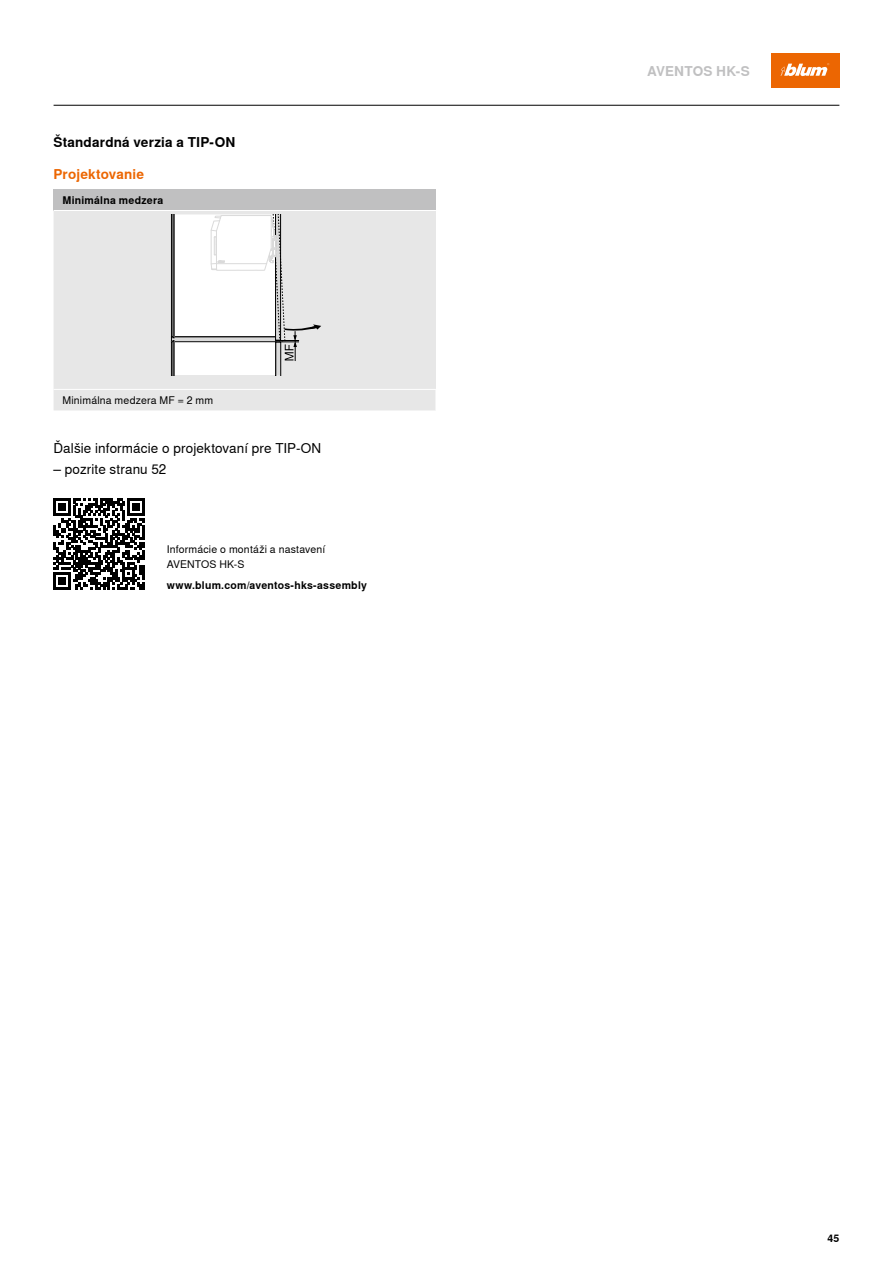
<style>
.page{position:relative;width:893px;height:1263px;background:#fff}
.page>*{position:absolute;margin:0;border:0;box-sizing:border-box;transform-origin:0 0}
.t1{font:13.5px "Nimbus Sans Global";letter-spacing:.01em;color:#000}
.t2{font:700 13.5px "Nimbus Sans Global";letter-spacing:.015em;color:#000}
.t3{font:700 13.5px "Nimbus Sans Global";letter-spacing:.01em;color:#ec6602}
.t4{font:700 13.5px "Nimbus Sans Global";letter-spacing:.01em;color:#c0c0c1}
.t5{font:10.5px/15px "Nimbus Sans Global";letter-spacing:.015em;color:#000}
.t6{font:700 10.5px "Nimbus Sans Global";letter-spacing:.02em;color:#000}
</style>
<div class="page">
<div style="left:771px;top:54px;width:68px;height:34px;background:#ec6602"></div>
<svg style="left:780px;top:63px;width:49px;height:13px"></svg>
<div style="left:54px;top:189px;width:382px;height:21px;background:#c0c0c1"></div>
<div style="left:54px;top:211px;width:382px;height:199px;background:#e7e7e7"></div>
<hr style="left:54px;top:389px;width:382px;height:1px;background:#fff">
<svg style="left:171px;top:214px;width:150px;height:161px"></svg>
<svg style="left:54px;top:498px;width:91px;height:91px"></svg>
<hr style="left:54px;top:105px;width:785px;height:1px;background:#000">
<p class="t2" style="left:54px;top:135px;width:183px">Štandardná verzia a TIP-ON</p>
<p class="t3" style="left:54px;top:166px;width:92px">Projektovanie</p>
<p class="t6" style="left:63px;top:194px;width:102px">Minimálna medzera</p>
<p class="t5" style="left:63px;top:393px;width:152px">Minimálna medzera MF = 2 mm</p>
<p class="t1" style="left:54px;top:440px;width:269px">Ďalšie informácie o projektovaní pre TIP-ON</p>
<p class="t1" style="left:54px;top:461px;width:114px">– pozrite stranu 52</p>
<p class="t5" style="left:167px;top:542px;width:160px">Informácie o montáži a nastavení<br>AVENTOS HK-S</p>
<p class="t6" style="left:167px;top:580px;width:202px">www.blum.com/aventos-hks-assembly</p>
<p class="t4" style="left:647px;top:63px;width:104px">AVENTOS HK-S</p>
<p class="t6" style="left:827px;top:1232px;width:14px">45</p>
</div>
